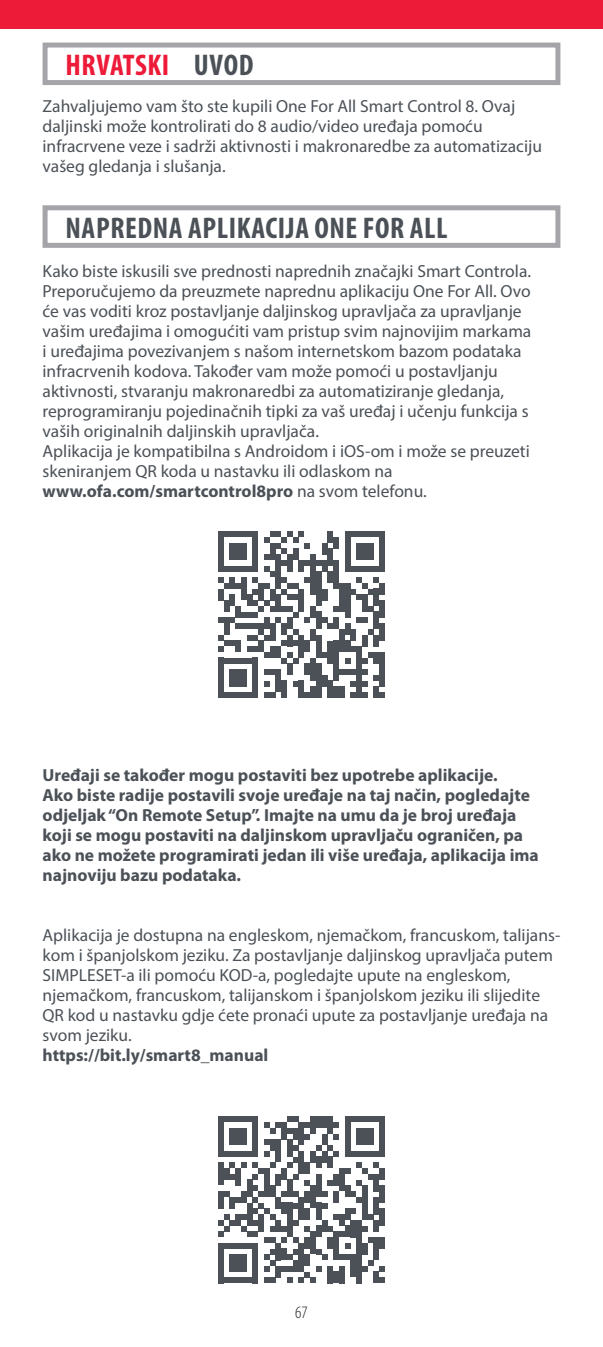
<style>
.page{position:relative;width:603px;height:1347px;background:#fff}
.page>*{position:absolute;margin:0;border:0;box-sizing:border-box;transform-origin:0 0}
.t1{font:700 condensed 30px "Myriad Pro";letter-spacing:.02em;color:#4b5157}
.t2{font:700 condensed 30px "Myriad Pro";letter-spacing:.02em;color:#ed1a38}
.t3{font:17.5px/20px "Myriad Pro";color:#4b5157}
.t4{font:700 17.5px/20px "Myriad Pro";color:#4b5157}
.t5{font:300 condensed 17.5px "Myriad Pro";color:#231f20}
.s1{color:#4b5157}
.s2{font-weight:700}
</style>
<div class="page">
<div style="left:0;top:0;width:602px;height:28px;background:#ed1a38"></div>
<div style="left:43px;top:43px;width:517px;height:42px;border:5px solid #a5a5a9"></div>
<div style="left:43px;top:205px;width:517px;height:43px;border:5px solid #a5a5a9"></div>
<div style="left:218px;top:658px;width:6px;height:40px;background:#4b5157"></div>
<div style="left:229px;top:669px;width:6px;height:17px;background:#4b5157"></div>
<div style="left:235px;top:669px;width:6px;height:17px;background:#4b5157"></div>
<div style="left:241px;top:669px;width:6px;height:17px;background:#4b5157"></div>
<svg style="left:224px;top:692px;width:28px;height:6px"></svg>
<div style="left:252px;top:658px;width:6px;height:40px;background:#4b5157"></div>
<svg style="left:264px;top:669px;width:11px;height:17px"></svg>
<svg style="left:264px;top:692px;width:11px;height:6px"></svg>
<div style="left:275px;top:669px;width:6px;height:23px;background:#4b5157"></div>
<div style="left:281px;top:680px;width:6px;height:18px;background:#4b5157"></div>
<div style="left:287px;top:663px;width:6px;height:12px;background:#4b5157"></div>
<svg style="left:293px;top:681px;width:5px;height:5px"></svg>
<div style="left:298px;top:680px;width:6px;height:18px;background:#4b5157"></div>
<svg style="left:218px;top:531px;width:92px;height:132px"></svg>
<div style="left:304px;top:640px;width:6px;height:12px;background:#4b5157"></div>
<div style="left:304px;top:663px;width:6px;height:12px;background:#4b5157"></div>
<svg style="left:304px;top:692px;width:6px;height:6px"></svg>
<div style="left:310px;top:554px;width:6px;height:40px;background:#4b5157"></div>
<div style="left:310px;top:606px;width:6px;height:11px;background:#4b5157"></div>
<div style="left:310px;top:629px;width:6px;height:11px;background:#4b5157"></div>
<div style="left:310px;top:658px;width:6px;height:22px;background:#4b5157"></div>
<div style="left:310px;top:686px;width:6px;height:12px;background:#4b5157"></div>
<svg style="left:316px;top:560px;width:5px;height:6px"></svg>
<div style="left:316px;top:571px;width:5px;height:35px;background:#4b5157"></div>
<div style="left:316px;top:612px;width:5px;height:17px;background:#4b5157"></div>
<div style="left:316px;top:635px;width:5px;height:23px;background:#4b5157"></div>
<div style="left:316px;top:663px;width:5px;height:35px;background:#4b5157"></div>
<div style="left:321px;top:543px;width:6px;height:11px;background:#4b5157"></div>
<div style="left:321px;top:560px;width:6px;height:11px;background:#4b5157"></div>
<div style="left:321px;top:589px;width:6px;height:11px;background:#4b5157"></div>
<svg style="left:321px;top:652px;width:6px;height:6px"></svg>
<div style="left:321px;top:675px;width:6px;height:11px;background:#4b5157"></div>
<div style="left:327px;top:531px;width:6px;height:12px;background:#4b5157"></div>
<div style="left:327px;top:554px;width:6px;height:12px;background:#4b5157"></div>
<div style="left:327px;top:571px;width:6px;height:12px;background:#4b5157"></div>
<div style="left:327px;top:640px;width:6px;height:23px;background:#4b5157"></div>
<div style="left:327px;top:680px;width:6px;height:18px;background:#4b5157"></div>
<svg style="left:327px;top:537px;width:12px;height:17px"></svg>
<div style="left:333px;top:560px;width:6px;height:29px;background:#4b5157"></div>
<svg style="left:321px;top:606px;width:18px;height:23px"></svg>
<div style="left:333px;top:617px;width:6px;height:12px;background:#4b5157"></div>
<div style="left:333px;top:640px;width:6px;height:40px;background:#4b5157"></div>
<div style="left:333px;top:686px;width:6px;height:12px;background:#4b5157"></div>
<div style="left:339px;top:583px;width:5px;height:29px;background:#4b5157"></div>
<div style="left:339px;top:629px;width:5px;height:23px;background:#4b5157"></div>
<div style="left:339px;top:686px;width:5px;height:12px;background:#4b5157"></div>
<div style="left:344px;top:531px;width:6px;height:12px;background:#4b5157"></div>
<div style="left:344px;top:543px;width:6px;height:11px;background:#4b5157"></div>
<div style="left:344px;top:554px;width:6px;height:17px;background:#4b5157"></div>
<div style="left:344px;top:583px;width:6px;height:34px;background:#4b5157"></div>
<div style="left:344px;top:623px;width:6px;height:12px;background:#4b5157"></div>
<div style="left:344px;top:640px;width:6px;height:12px;background:#4b5157"></div>
<svg style="left:345px;top:658px;width:5px;height:5px"></svg>
<div style="left:350px;top:629px;width:6px;height:11px;background:#4b5157"></div>
<svg style="left:350px;top:646px;width:6px;height:6px"></svg>
<svg style="left:339px;top:669px;width:17px;height:17px"></svg>
<svg style="left:350px;top:692px;width:6px;height:6px"></svg>
<div style="left:356px;top:543px;width:6px;height:11px;background:#4b5157"></div>
<div style="left:356px;top:646px;width:6px;height:52px;background:#4b5157"></div>
<div style="left:362px;top:543px;width:5px;height:11px;background:#4b5157"></div>
<div style="left:362px;top:594px;width:5px;height:18px;background:#4b5157"></div>
<div style="left:362px;top:635px;width:5px;height:11px;background:#4b5157"></div>
<svg style="left:362px;top:669px;width:5px;height:17px"></svg>
<svg style="left:362px;top:692px;width:5px;height:6px"></svg>
<div style="left:367px;top:543px;width:6px;height:11px;background:#4b5157"></div>
<svg style="left:356px;top:554px;width:17px;height:6px"></svg>
<svg style="left:356px;top:606px;width:17px;height:17px"></svg>
<svg style="left:368px;top:629px;width:5px;height:6px"></svg>
<svg style="left:362px;top:652px;width:11px;height:11px"></svg>
<svg style="left:350px;top:531px;width:29px;height:6px"></svg>
<svg style="left:350px;top:566px;width:29px;height:5px"></svg>
<svg style="left:350px;top:577px;width:29px;height:23px"></svg>
<div style="left:373px;top:589px;width:6px;height:17px;background:#4b5157"></div>
<div style="left:373px;top:612px;width:6px;height:17px;background:#4b5157"></div>
<div style="left:373px;top:635px;width:6px;height:11px;background:#4b5157"></div>
<div style="left:373px;top:652px;width:6px;height:11px;background:#4b5157"></div>
<svg style="left:373px;top:675px;width:6px;height:5px"></svg>
<div style="left:373px;top:686px;width:6px;height:12px;background:#4b5157"></div>
<div style="left:379px;top:531px;width:5px;height:12px;background:#4b5157"></div>
<div style="left:379px;top:543px;width:5px;height:11px;background:#4b5157"></div>
<div style="left:379px;top:554px;width:5px;height:17px;background:#4b5157"></div>
<div style="left:379px;top:583px;width:5px;height:11px;background:#4b5157"></div>
<div style="left:379px;top:600px;width:5px;height:17px;background:#4b5157"></div>
<div style="left:379px;top:623px;width:5px;height:17px;background:#4b5157"></div>
<div style="left:379px;top:652px;width:5px;height:34px;background:#4b5157"></div>
<svg style="left:379px;top:692px;width:5px;height:6px"></svg>
<svg style="left:218px;top:1116px;width:166px;height:167px"></svg>
<h1 class="t2" style="left:65px;top:48px;width:189px">HRVATSKI <span class="s1">UVOD</span></h1>
<p class="t3" style="left:43px;top:96px;width:500px">Zahvaljujemo vam što ste kupili One For All Smart Control 8. Ovaj daljinski može kontrolirati do 8 audio/video uređaja pomoću infracrvene veze i sadrži aktivnosti i makronaredbe za automatizaciju vašeg gledanja i slušanja.</p>
<h1 class="t1" style="left:65px;top:211px;width:383px">NAPREDNA APLIKACIJA ONE FOR ALL</h1>
<p class="t3" style="left:43px;top:261px;width:490px">Kako biste iskusili sve prednosti naprednih značajki Smart Controla.<br>Preporučujemo da preuzmete naprednu aplikaciju One For All. Ovo će vas voditi kroz postavljanje daljinskog upravljača za upravljanje vašim uređajima i omogućiti vam pristup svim najnovijim markama i uređajima povezivanjem s našom internetskom bazom podataka infracrvenih kodova. Također vam može pomoći u postavljanju aktivnosti, stvaranju makronaredbi za automatiziranje gledanja, reprogramiranju pojedinačnih tipki za vaš uređaj i učenju funkcija s vaših originalnih daljinskih upravljača.<br>Aplikacija je kompatibilna s Androidom i iOS-om i može se preuzeti skeniranjem QR koda u nastavku ili odlaskom na <span class="s2">www.ofa.com/smartcontrol8pro</span> na svom telefonu.</p>
<p class="t4" style="left:43px;top:765px;width:497px">Uređaji se također mogu postaviti bez upotrebe aplikacije.<br>Ako biste radije postavili svoje uređaje na taj način, pogledajte odjeljak “On Remote Setup”. Imajte na umu da je broj uređaja koji se mogu postaviti na daljinskom upravljaču ograničen, pa ako ne možete programirati jedan ili više uređaja, aplikacija ima najnoviju bazu podataka.</p>
<p class="t3" style="left:43px;top:924px;width:519px">Aplikacija je dostupna na engleskom, njemačkom, francuskom, talijans&shy;kom i španjolskom jeziku. Za postavljanje daljinskog upravljača putem SIMPLESET-a ili pomoću KOD-a, pogledajte upute na engleskom, njemačkom, francuskom, talijanskom i španjolskom jeziku ili slijedite QR kod u nastavku gdje ćete pronaći upute za postavljanje uređaja na svom jeziku.</p>
<p class="t4" style="left:43px;top:1045px;width:227px">https://bit.ly/smart8_manual</p>
<p class="t5" style="left:295px;top:1302px;width:14px">67</p>
</div>
